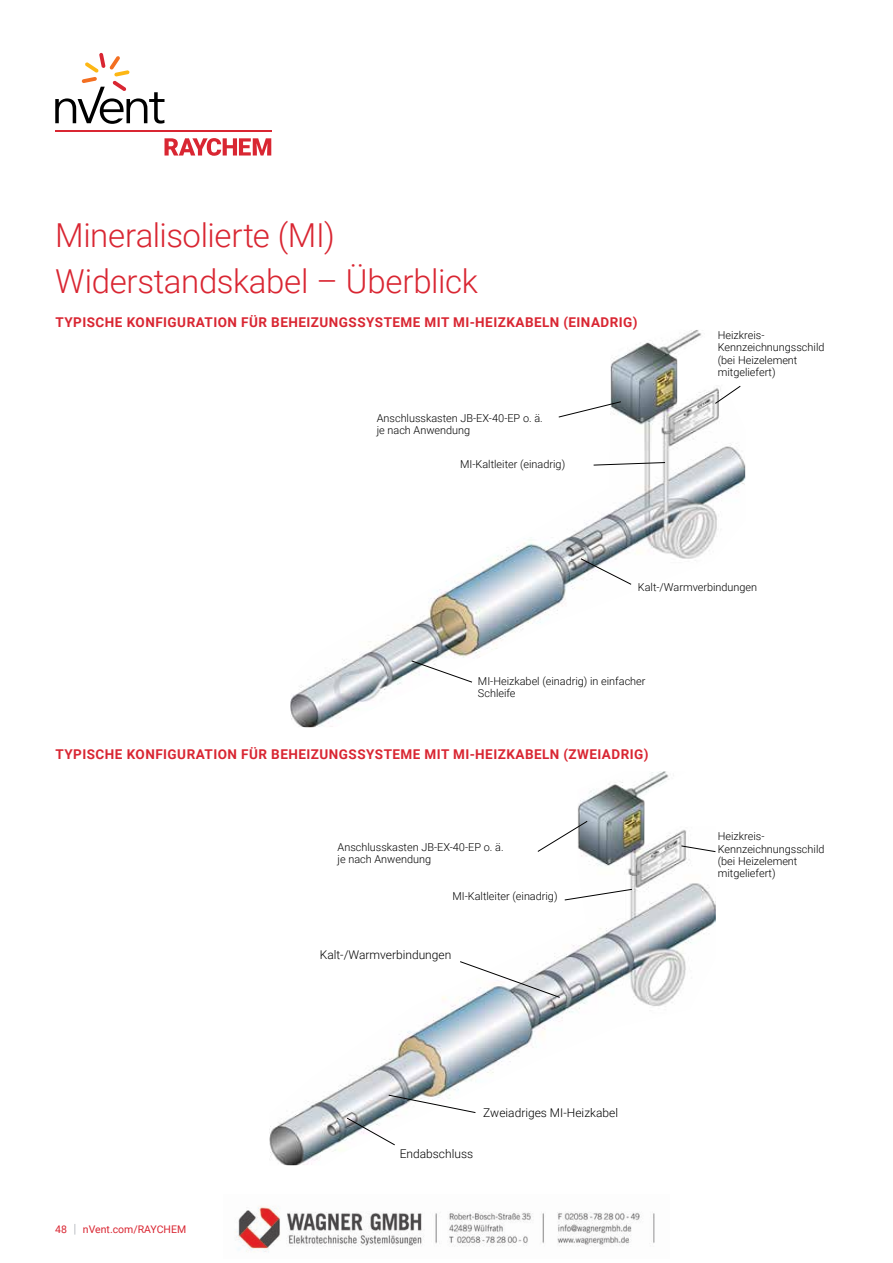
<style>
.page{position:relative;width:893px;height:1263px;background:#fff}
.page>*{position:absolute;margin:0;border:0;box-sizing:border-box;transform-origin:0 0}
.t1{font:300 33px/46px "Roboto";letter-spacing:-.01em;color:#d92632}
.t2{font:700 13.5px "Roboto";letter-spacing:.035em;color:#d92632}
.t3{font:300 12px "Roboto";color:#000}
.t4{font:300 10.95px/12.3px "Roboto";color:#000}
.t5{font:10.5px "Roboto";color:#d92632}
.s1{font-weight:300;font-size:12.6px;color:#90969e}
</style>
<div class="page">
<img style="left:290px;top:330px;width:455px;height:397px">
<svg style="left:715px;top:386px;width:26px;height:18px"></svg>
<svg style="left:593px;top:462px;width:72px;height:3px"></svg>
<svg style="left:558px;top:401px;width:63px;height:16px"></svg>
<svg style="left:580px;top:558px;width:52px;height:27px"></svg>
<svg style="left:411px;top:660px;width:61px;height:23px"></svg>
<img style="left:269px;top:771px;width:447px;height:394px">
<svg style="left:537px;top:821px;width:51px;height:31px"></svg>
<svg style="left:681px;top:845px;width:35px;height:7px"></svg>
<svg style="left:564px;top:889px;width:68px;height:11px"></svg>
<svg style="left:460px;top:961px;width:100px;height:37px"></svg>
<svg style="left:347px;top:1095px;width:129px;height:50px"></svg>
<svg style="left:164px;top:138px;width:107px;height:18px"></svg>
<hr style="left:55px;top:130px;width:216px;height:2px;background:#d92632">
<svg style="left:55px;top:53px;width:109px;height:71px"></svg>
<img style="left:235px;top:1206px;width:420px;height:47px">
<h1 class="t1" style="left:55px;top:211px;width:424px">Mineralisolierte (MI)<br>Widerstandskabel – Überblick</h1>
<p class="t2" style="left:56px;top:313px;width:583px">TYPISCHE KONFIGURATION FÜR BEHEIZUNGSSYSTEME MIT MI-HEIZKABELN (EINADRIG)</p>
<p class="t4" style="left:377px;top:411px;width:168px">Anschlusskasten JB-EX-40-EP o. ä. je nach Anwendung</p>
<p class="t4" style="left:460px;top:458px;width:107px">MI-Kaltleiter (einadrig)</p>
<p class="t4" style="left:718px;top:329px;width:108px">Heizkreis-<br>Kennzeichnungsschild (bei Heizelement mitgeliefert)</p>
<p class="t4" style="left:638px;top:580px;width:121px">Kalt-/Warmverbindungen</p>
<p class="t4" style="left:478px;top:674px;width:169px">MI-Heizkabel (einadrig) in einfacher<br>Schleife</p>
<p class="t2" style="left:56px;top:744px;width:594px">TYPISCHE KONFIGURATION FÜR BEHEIZUNGSSYSTEME MIT MI-HEIZKABELN (ZWEIADRIG)</p>
<p class="t4" style="left:338px;top:840px;width:168px">Anschlusskasten JB-EX-40-EP o. ä. je nach Anwendung</p>
<p class="t4" style="left:452px;top:890px;width:107px">MI-Kaltleiter (einadrig)</p>
<p class="t5" style="left:55px;top:1222px;width:132px">48 <span class="s1">|</span> nVent.com/RAYCHEM</p>
<p class="t3" style="left:320px;top:946px;width:133px">Kalt-/Warmverbindungen</p>
<p class="t3" style="left:483px;top:1104px;width:136px">Zweiadriges MI-Heizkabel</p>
<p class="t3" style="left:400px;top:1145px;width:75px">Endabschluss</p>
<p class="t4" style="left:718px;top:830px;width:108px">Heizkreis-<br>Kennzeichnungsschild (bei Heizelement mitgeliefert)</p>
</div>
